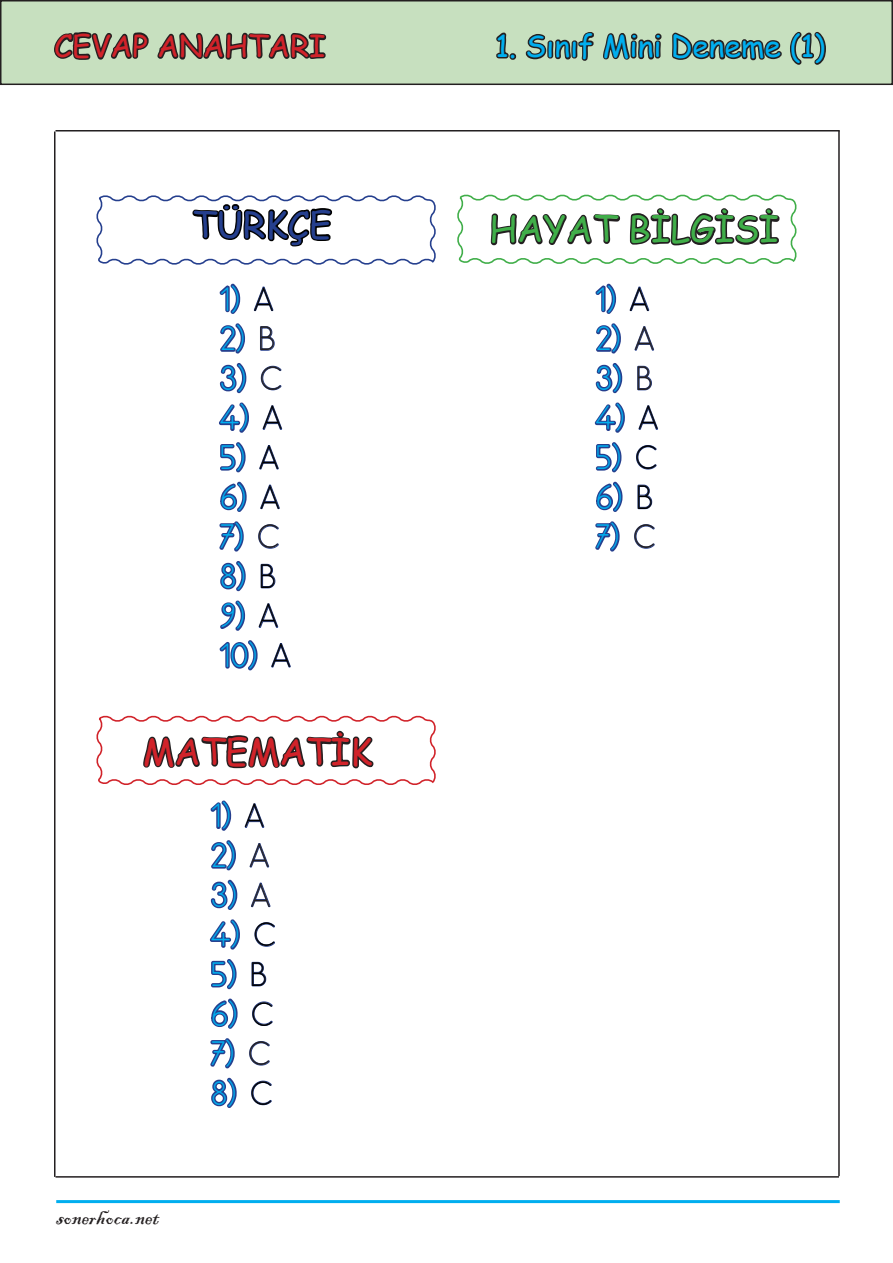
<style>
.page{position:relative;width:893px;height:1263px;background:#fff}
.page>*{position:absolute;margin:0;border:0;box-sizing:border-box;transform-origin:0 0}
.t1{font:36px "Comic Sans MS";color:#40ae49}
.t2{font:36px "Comic Sans MS";color:#d1232a}
.t3{font:36px "Comic Sans MS";color:#253f8e}
.t4{font:33px "TTKB Dik Temel Abece";color:#00aeef}
.t5{font:30px "Comic Sans MS";color:#00aeef}
.t6{font:30px "Comic Sans MS";color:#d1232a}
.t7{font:24px "Blackadder ITC";color:#231f20}
.s1{color:#000}
.s2{color:#231f20}
</style>
<div class="page">
<div style="left:1px;top:1px;width:891px;height:83px;background:#c7e0bf"></div>
<div style="left:0;top:0;width:893px;height:85px;border:2px solid #231f20"></div>
<hr style="left:54px;top:131px;width:2px;height:1046px;background:#231f20">
<hr style="left:56px;top:1176px;width:783px;height:1px;background:#231f20">
<hr style="left:838px;top:131px;width:2px;height:1045px;background:#231f20">
<hr style="left:55px;top:130px;width:785px;height:1px;background:#231f20">
<svg style="left:54px;top:31px;width:95px;height:29px"></svg>
<svg style="left:156px;top:0;width:172px;height:86px"></svg>
<hr style="left:56px;top:1200px;width:784px;height:3px;background:#00aeef">
<svg style="left:209px;top:800px;width:66px;height:308px"></svg>
<svg style="left:495px;top:32px;width:100px;height:54px"></svg>
<svg style="left:603px;top:33px;width:59px;height:27px"></svg>
<svg style="left:672px;top:32px;width:154px;height:33px"></svg>
<svg style="left:219px;top:283px;width:72px;height:388px"></svg>
<svg style="left:594px;top:283px;width:64px;height:269px"></svg>
<svg style="left:96px;top:195px;width:340px;height:70px"></svg>
<svg style="left:457px;top:194px;width:340px;height:70px"></svg>
<svg style="left:96px;top:715px;width:340px;height:70px"></svg>
<p class="t6" style="left:54px;top:24px;width:273px">CEVAP ANAHTARI</p>
<p class="t3" style="left:192px;top:198px;width:141px">TÜRKÇE</p>
<p class="t4" style="left:220px;top:279px;width:55px">1) <span class="s1">A</span></p>
<p class="t4" style="left:220px;top:319px;width:57px">2) <span class="s2">B</span></p>
<p class="t4" style="left:220px;top:358px;width:64px">3) <span class="s2">C</span></p>
<p class="t4" style="left:220px;top:398px;width:63px">4) <span class="s1">A</span></p>
<p class="t4" style="left:220px;top:438px;width:60px">5) <span class="s1">A</span></p>
<p class="t4" style="left:220px;top:477px;width:61px">6) <span class="s1">A</span></p>
<p class="t4" style="left:220px;top:517px;width:61px">7) <span class="s2">C</span></p>
<p class="t4" style="left:220px;top:556px;width:57px">8) <span class="s1">B</span></p>
<p class="t4" style="left:220px;top:596px;width:59px">9) <span class="s1">A</span></p>
<p class="t4" style="left:220px;top:636px;width:72px">10) <span class="s1">A</span></p>
<p class="t2" style="left:143px;top:725px;width:231px">MATEMATİK</p>
<p class="t7" style="left:56px;top:1202px;width:104px">sonerhoca.net</p>
<p class="t4" style="left:211px;top:796px;width:55px">1) <span class="s1">A</span></p>
<p class="t4" style="left:211px;top:836px;width:59px">2) <span class="s2">A</span></p>
<p class="t4" style="left:211px;top:875px;width:61px">3) <span class="s2">A</span></p>
<p class="t4" style="left:211px;top:915px;width:66px">4) <span class="s1">C</span></p>
<p class="t4" style="left:211px;top:954px;width:57px">5) <span class="s1">B</span></p>
<p class="t4" style="left:211px;top:994px;width:64px">6) <span class="s1">C</span></p>
<p class="t4" style="left:211px;top:1034px;width:61px">7) <span class="s2">C</span></p>
<p class="t4" style="left:211px;top:1073px;width:63px">8) <span class="s1">C</span></p>
<p class="t5" style="left:495px;top:24px;width:331px">1. Sınıf Mini Deneme (1)</p>
<p class="t1" style="left:490px;top:203px;width:291px">HAYAT BİLGİSİ</p>
<p class="t4" style="left:596px;top:279px;width:55px">1) <span class="s1">A</span></p>
<p class="t4" style="left:596px;top:319px;width:59px">2) <span class="s2">A</span></p>
<p class="t4" style="left:596px;top:358px;width:58px">3) <span class="s2">B</span></p>
<p class="t4" style="left:596px;top:398px;width:63px">4) <span class="s1">A</span></p>
<p class="t4" style="left:596px;top:438px;width:63px">5) <span class="s1">C</span></p>
<p class="t4" style="left:596px;top:477px;width:58px">6) <span class="s1">B</span></p>
<p class="t4" style="left:596px;top:517px;width:61px">7) <span class="s2">C</span></p>
</div>
